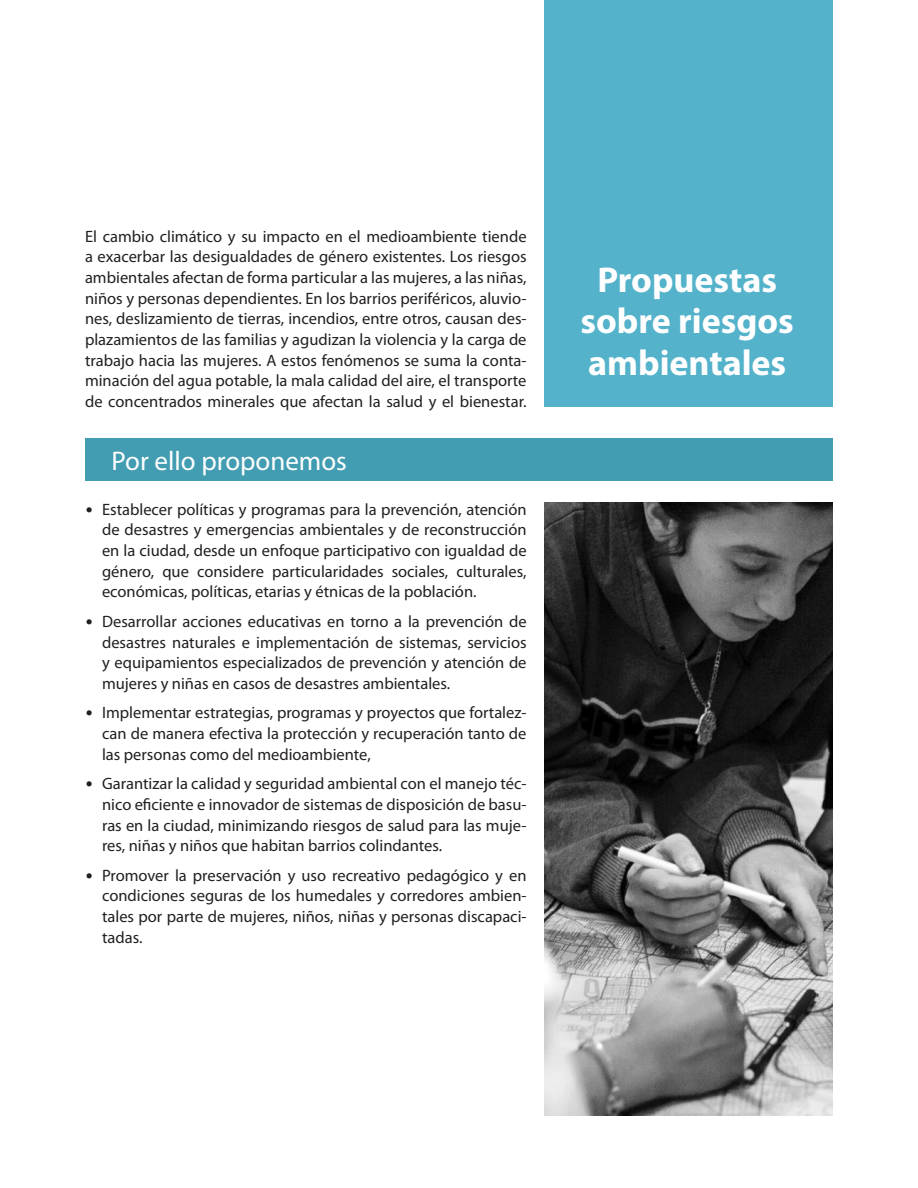
<style>
.page{position:relative;width:918px;height:1188px;background:#fff}
.page>*{position:absolute;margin:0;border:0;box-sizing:border-box;transform-origin:0 0}
.t1{font:700 36px/41.4px "Myriad Pro";color:#fff;text-align:center}
.t2{font:27px "Myriad Pro";color:#fff}
.t3{font:16.5px/20.7px "Myriad Pro";color:#231f20;text-align:justify}
.s1{font-family:"Calibri"}
</style>
<div class="page">
<div style="left:545px;top:0;width:288px;height:407px;background:#54b2cb"></div>
<div style="left:85px;top:439px;width:748px;height:42px;background:#429db2"></div>
<img style="left:545px;top:502px;width:288px;height:614px">
<p class="t3" style="left:85px;top:226px;width:443px">El cambio climático y su impacto en el medioambiente tiende a exacerbar las desigualdades de género existentes. Los riesgos ambientales afectan de forma particular a las mujeres, a las niñas, niños y personas dependientes. En los barrios periféricos, aluvio&shy;nes, deslizamiento de tierras, incendios, entre otros, causan des&shy;plazamientos de las familias y agudizan la violencia y la carga de trabajo hacia las mujeres. A estos fenómenos se suma la conta&shy;minación del agua potable, la mala calidad del aire, el transporte de concentrados minerales que afectan la salud y el bienestar.</p>
<h2 class="t2" style="left:112px;top:444px;width:237px">Por ello proponemos</h2>
<p class="t3" style="left:102px;top:499px;width:426px;text-indent:-17px"><span class="s1">•</span> Establecer políticas y programas para la prevención, atención de desastres y emergencias ambientales y de reconstrucción en la ciudad, desde un enfoque participativo con igualdad de género, que considere particularidades sociales, culturales, económicas, políticas, etarias y étnicas de la población.</p>
<p class="t3" style="left:102px;top:611px;width:426px;text-indent:-17px"><span class="s1">•</span> Desarrollar acciones educativas en torno a la prevención de desastres naturales e implementación de sistemas, servicios y equipamientos especializados de prevención y atención de mujeres y niñas en casos de desastres ambientales.</p>
<p class="t3" style="left:102px;top:702px;width:426px;text-indent:-17px"><span class="s1">•</span> Implementar estrategias, programas y proyectos que fortalez&shy;can de manera efectiva la protección y recuperación tanto de las personas como del medioambiente,</p>
<p class="t3" style="left:102px;top:773px;width:426px;text-indent:-17px"><span class="s1">•</span> Garantizar la calidad y seguridad ambiental con el manejo téc&shy;nico eficiente e innovador de sistemas de disposición de basu&shy;ras en la ciudad, minimizando riesgos de salud para las muje&shy;res, niñas y niños que habitan barrios colindantes.</p>
<p class="t3" style="left:102px;top:865px;width:426px;text-indent:-17px"><span class="s1">•</span> Promover la preservación y uso recreativo pedagógico y en condiciones seguras de los humedales y corredores ambien&shy;tales por parte de mujeres, niños, niñas y personas discapaci&shy;tadas.</p>
<h1 class="t1" style="left:581px;top:258px;width:215px">Propuestas sobre riesgos ambientales</h1>
</div>
